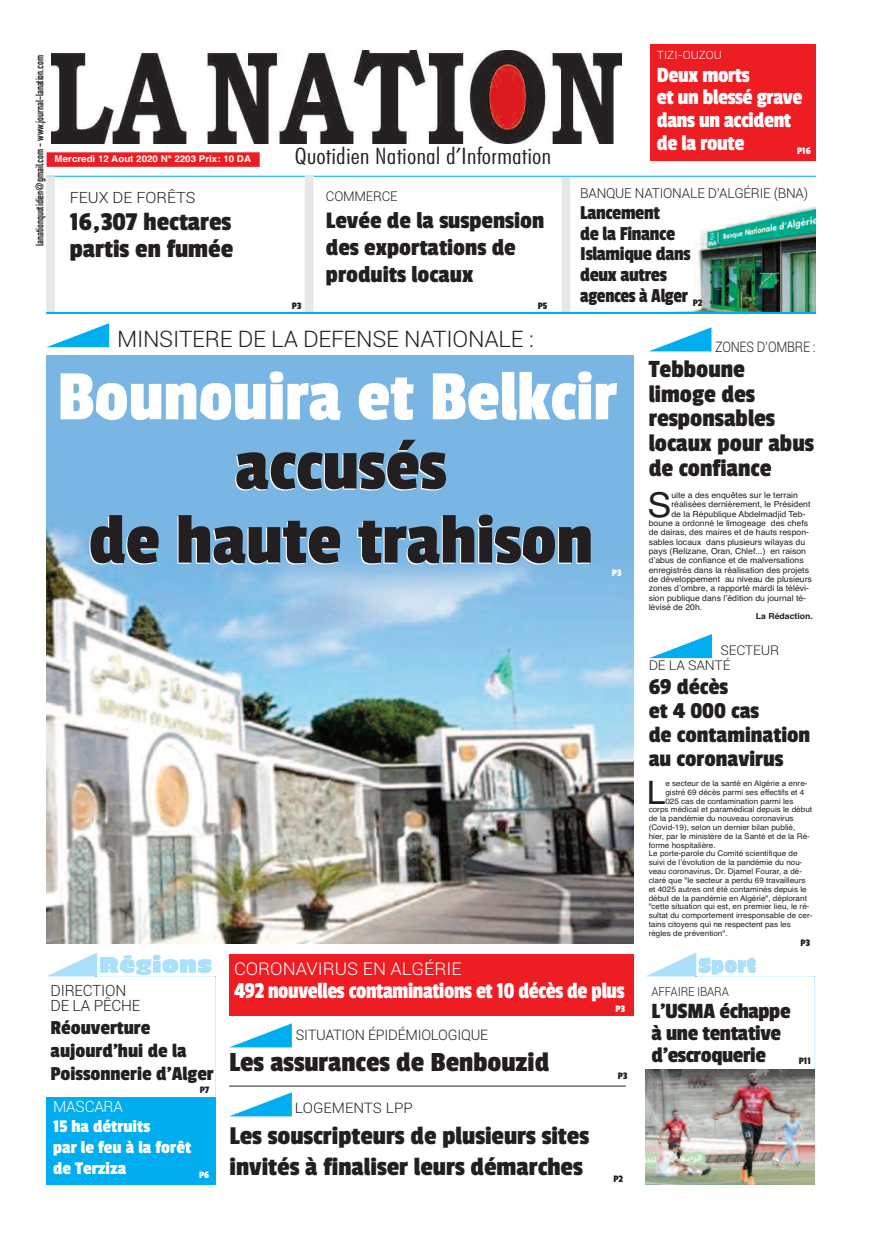
<style>
.page{position:relative;width:893px;height:1234px;background:#fff}
.page>*{position:absolute;margin:0;border:0;box-sizing:border-box;transform-origin:0 0}
.t1{font:73.95px/73.9px "Passion One";color:#231f20;text-align:center;scale:1.05 1}
.t2{font:73.95px "Passion One";color:#fff}
.t3{font:34.35px "Helvetica";color:#231f20;scale:1.05 1}
.t4{font:32.25px "Helvetica";color:#231f20;scale:1.05 1}
.t5{font:28.95px "Passion One";color:#231f20;scale:1.05 1}
.t6{font:27px/31px "Passion One";color:#231f20;scale:1.05 1}
.t7{font:25.95px/24.9px "Passion One";color:#231f20}
.t8{font:24.9px/27px "Passion One";color:#231f20;scale:1.05 1}
.t9{font:23.85px/23.9px "Passion One";color:#231f20;scale:1.05 1}
.t10{font:23.85px "Passion One";letter-spacing:-.015em;color:#fff;scale:.94 1}
.t11{font:22.8px/22.8px "Passion One";letter-spacing:-.015em;color:#fff}
.t12{font:22.8px/21.8px "Passion One";letter-spacing:-.015em;color:#231f20;scale:1.05 1}
.t13{font:300 22.8px "Roboto";letter-spacing:-.015em;color:#231f20}
.t14{font:300 condensed 22.8px "Futura BT";color:#231f20;scale:1.21 1}
.t15{font:20.7px/20.7px "Passion One";letter-spacing:-.015em;color:#231f20}
.t16{font:20.7px/22.8px "Passion One";letter-spacing:-.015em;color:#231f20;scale:1.05 1}
.t17{font:18.6px/20.7px "Passion One";color:#fff;scale:1.05 1}
.t18{font:300 17.55px "Roboto";color:#fff;scale:1.05 1}
.t19{font:300 15.6px/15.6px "Roboto";letter-spacing:-.015em;color:#231f20}
.t20{font:300 15.6px "Roboto";letter-spacing:-.015em;color:#231f20;scale:1.05 1}
.t21{font:300 15.6px "Roboto";letter-spacing:-.015em;color:#fff}
.t22{font:300 14.55px "Roboto";letter-spacing:-.015em;color:#231f20}
.t23{font:300 14.55px "Roboto";letter-spacing:-.015em;color:#231f20;scale:.88 1}
.t24{font:300 14.55px "Roboto";letter-spacing:-.015em;color:#231f20;scale:1.05 1}
.t25{font:300 13.8px "Roboto";letter-spacing:-.015em;color:#231f20}
.t26{font:300 13.5px/15.6px "Roboto";letter-spacing:-.015em;color:#231f20;scale:1.05 1}
.t27{font:300 13.5px "Roboto";letter-spacing:-.015em;color:#231f20}
.t28{font:300 12.45px "Roboto";letter-spacing:-.015em;color:#231f20;scale:.94 1}
.t29{font:300 11.4px "Roboto";color:#fff;scale:1.05 1}
.t30{font:700 10.8px "DIN Condensed";color:#231f20;scale:.95 1}
.t31{font:10.35px "Passion One";color:#231f20;scale:1.05 1}
.t32{font:10.35px "Passion One";color:#fff;scale:1.05 1}
.t33{font:700 9.3px "Helvetica";color:#fff;scale:1.05 1}
.t34{font:8.25px "Helvetica";color:#231f20;scale:1.05 1}
.t35{font:700 8.25px "Helvetica";color:#231f20;scale:1.05 1}
.t36{font:7.8px "Helvetica";color:#231f20;scale:1.05 1}
</style>
<div class="page">
<img style="left:47px;top:355px;width:586px;height:588px">
<div style="left:229px;top:954px;width:404px;height:61px;background:#ee1d23"></div>
<svg style="left:47px;top:323px;width:62px;height:24px"></svg>
<svg style="left:230px;top:1023px;width:62px;height:24px"></svg>
<svg style="left:230px;top:1092px;width:62px;height:24px"></svg>
<hr style="left:229px;top:1085px;width:397px;height:1px;background:#231f20">
<svg style="left:46px;top:952px;width:170px;height:233px"></svg>
<div style="left:46px;top:1096px;width:170px;height:88px;background:#00aeef"></div>
<div style="left:47px;top:152px;width:213px;height:15px;background:#ee1d23"></div>
<img style="left:51px;top:50px;width:571px;height:93px">
<hr style="left:46px;top:176px;width:770px;height:1px;background:#00aeef">
<div style="left:650px;top:44px;width:166px;height:116px;background:#ee1d23"></div>
<svg style="left:645px;top:952px;width:171px;height:233px"></svg>
<img style="left:645px;top:1069px;width:170px;height:115px">
<svg style="left:650px;top:327px;width:61px;height:24px"></svg>
<svg style="left:649px;top:634px;width:63px;height:24px"></svg>
<div style="left:46px;top:176px;width:9px;height:138px;background:#e6e7e9"></div>
<div style="left:305px;top:175px;width:8px;height:139px;background:#e6e7e9"></div>
<div style="left:562px;top:177px;width:8px;height:137px;background:#e6e7e9"></div>
<img style="left:644px;top:206px;width:172px;height:106px">
<hr style="left:46px;top:312px;width:770px;height:2px;background:#00aeef">
<h3 class="t30" style="left:33px;top:246px;width:202px;rotate:-90deg">lanationquotidien@gmail.com - www.journal-lanation.com</h3>
<p class="t33" style="left:55px;top:154px;width:189px">Mercredi 12 Aout 2020 N° 2203 Prix: 10 DA</p>
<h3 class="t14" style="left:295px;top:143px;width:213px">Quotidien National d’Information</h3>
<h3 class="t29" style="left:657px;top:48px;width:63px">TIZI-OUZOU</h3>
<h3 class="t11" style="left:657px;top:63px;width:147px">Deux morts<br>et un blessé grave dans un accident de la route</h3>
<h3 class="t32" style="left:797px;top:145px;width:14px">P16</h3>
<h3 class="t20" style="left:70px;top:188px;width:121px">FEUX DE FORÊTS</h3>
<h3 class="t6" style="left:70px;top:207px;width:157px;line-height:27px">16,307 hectares partis en fumée</h3>
<h3 class="t27" style="left:326px;top:188px;width:73px">COMMERCE</h3>
<h3 class="t8" style="left:326px;top:206px;width:209px">Levée de la suspension des exportations de produits locaux</h3>
<h3 class="t31" style="left:292px;top:300px;width:11px">P3</h3>
<h3 class="t31" style="left:538px;top:300px;width:11px">P5</h3>
<h3 class="t25" style="left:580px;top:185px;width:229px">BANQUE NATIONALE D’ALGÉRIE (BNA)</h3>
<h3 class="t15" style="left:580px;top:202px;width:124px">Lancement<br>de la Finance<br>Islamique dans deux autres agences à Alger <sub>P2</sub></h3>
<h3 class="t13" style="left:117px;top:325px;width:418px">MINSITERE DE LA DEFENSE NATIONALE :</h3>
<h1 class="t2" style="left:57px;top:357px;width:561px">Bounouira et Belkcir</h1>
<h1 class="t1" style="left:89px;top:428px;width:482px">accusés<br>de haute trahison</h1>
<h3 class="t32" style="left:612px;top:567px;width:11px">P3</h3>
<h3 class="t23" style="left:715px;top:338px;width:116px">ZONES D’OMBRE :</h3>
<h3 class="t7" style="left:649px;top:356px;width:167px">Tebboune limoge des responsables locaux pour abus de confiance</h3>
<h2 class="t3" style="left:647px;top:484px;width:24px">S</h2>
<p class="t34" style="left:671px;top:490px;width:122px">uite a des enquêtes sur le terrain</p>
<p class="t34" style="left:671px;top:499px;width:134px">réalisées dernièrement, le Président</p>
<p class="t34" style="left:671px;top:509px;width:129px">de la République Abdelmadjid Teb-</p>
<p class="t34" style="left:649px;top:518px;width:153px">boune a ordonné le limogeage des chefs</p>
<p class="t34" style="left:649px;top:527px;width:154px">de dairas, des maires et de hauts respon-</p>
<p class="t34" style="left:649px;top:537px;width:151px">sables locaux dans plusieurs wilayas du</p>
<p class="t34" style="left:649px;top:546px;width:151px">pays (Relizane, Oran, Chlef...) en raison</p>
<p class="t34" style="left:649px;top:555px;width:149px">d’abus de confiance et de malversations</p>
<p class="t34" style="left:649px;top:565px;width:154px">enregistrés dans la réalisation des projets</p>
<p class="t34" style="left:649px;top:574px;width:157px">de développement au niveau de plusieurs</p>
<p class="t34" style="left:649px;top:583px;width:154px">zones d’ombre, a rapporté mardi la télévi-</p>
<p class="t34" style="left:649px;top:593px;width:151px">sion publique dans l’édition du journal té-</p>
<p class="t34" style="left:649px;top:602px;width:53px">lévisé de 20h.</p>
<p class="t35" style="left:756px;top:611px;width:56px">La Rédaction.</p>
<h3 class="t26" style="left:649px;top:642px;width:126px;text-indent:72px">SECTEUR<br>DE LA SANTÉ</h3>
<h3 class="t9" style="left:649px;top:674px;width:155px">69 décès<br>et 4 000 cas<br>de contamination au coronavirus</h3>
<h3 class="t4" style="left:647px;top:773px;width:19px">L</h3>
<p class="t36" style="left:665px;top:778px;width:137px">e secteur de la santé en Algérie a enre-</p>
<p class="t36" style="left:665px;top:787px;width:134px">gistré 69 décès parmi ses effectifs et 4</p>
<p class="t36" style="left:665px;top:796px;width:124px">025 cas de contamination parmi les</p>
<p class="t36" style="left:649px;top:805px;width:157px">corps médical et paramédical depuis le début</p>
<p class="t36" style="left:649px;top:813px;width:140px">de la pandémie du nouveau coronavirus</p>
<p class="t36" style="left:649px;top:822px;width:141px">(Covid-19), selon un dernier bilan publié,</p>
<p class="t36" style="left:649px;top:831px;width:155px">hier, par le ministère de la Santé et de la Ré-</p>
<p class="t36" style="left:649px;top:840px;width:65px">forme hospitalière.</p>
<p class="t36" style="left:649px;top:849px;width:143px">Le porte-parole du Comité scientifique de</p>
<p class="t36" style="left:649px;top:857px;width:148px">suivi de l’évolution de la pandémie du nou-</p>
<p class="t36" style="left:649px;top:866px;width:148px">veau coronavirus, Dr. Djamel Fourar, a dé-</p>
<p class="t36" style="left:649px;top:875px;width:151px">claré que "le secteur a perdu 69 travailleurs</p>
<p class="t36" style="left:649px;top:884px;width:152px">et 4025 autres ont été contaminés depuis le</p>
<p class="t36" style="left:649px;top:893px;width:152px">début de la pandémie en Algérie", déplorant</p>
<p class="t36" style="left:649px;top:901px;width:155px">"cette situation qui est, en premier lieu, le ré-</p>
<p class="t36" style="left:649px;top:910px;width:158px">sultat du comportement irresponsable de cer-</p>
<p class="t36" style="left:649px;top:919px;width:137px">tains citoyens qui ne respectent pas les</p>
<p class="t36" style="left:649px;top:928px;width:77px">règles de prévention".</p>
<h3 class="t31" style="left:800px;top:936px;width:11px">P3</h3>
<h3 class="t18" style="left:234px;top:958px;width:218px">CORONAVIRUS EN ALGÉRIE</h3>
<h3 class="t10" style="left:234px;top:978px;width:417px">492 nouvelles contaminations et 10 décès de plus</h3>
<h3 class="t19" style="left:51px;top:982px;width:91px">DIRECTION<br>DE LA PÊCHE</h3>
<h3 class="t16" style="left:51px;top:1015px;width:157px">Réouverture aujourd'hui de la<br>Poissonnerie d’Alger</h3>
<h3 class="t21" style="left:53px;top:1096px;width:71px">MASCARA</h3>
<h3 class="t17" style="left:53px;top:1115px;width:133px">15 ha détruits<br>par le feu à la forêt de Terziza</h3>
<h3 class="t32" style="left:615px;top:1002px;width:11px">P3</h3>
<h3 class="t22" style="left:296px;top:1025px;width:194px">SITUATION ÉPIDÉMIOLOGIQUE</h3>
<h3 class="t5" style="left:229px;top:1046px;width:306px">Les assurances de Benbouzid</h3>
<h3 class="t31" style="left:618px;top:1070px;width:11px">P3</h3>
<h3 class="t31" style="left:200px;top:1083px;width:11px">P7</h3>
<h3 class="t24" style="left:295px;top:1098px;width:114px">LOGEMENTS LPP</h3>
<h3 class="t6" style="left:229px;top:1119px;width:344px">Les souscripteurs de plusieurs sites invités à finaliser leurs démarches</h3>
<h3 class="t32" style="left:199px;top:1169px;width:11px">P6</h3>
<h3 class="t31" style="left:613px;top:1172px;width:11px">P2</h3>
<h3 class="t28" style="left:651px;top:984px;width:84px">AFFAIRE IBARA</h3>
<h3 class="t12" style="left:651px;top:999px;width:134px">L'USMA échappe à une tentative d'escroquerie</h3>
<h3 class="t31" style="left:799px;top:1055px;width:13px">P11</h3>
</div>
